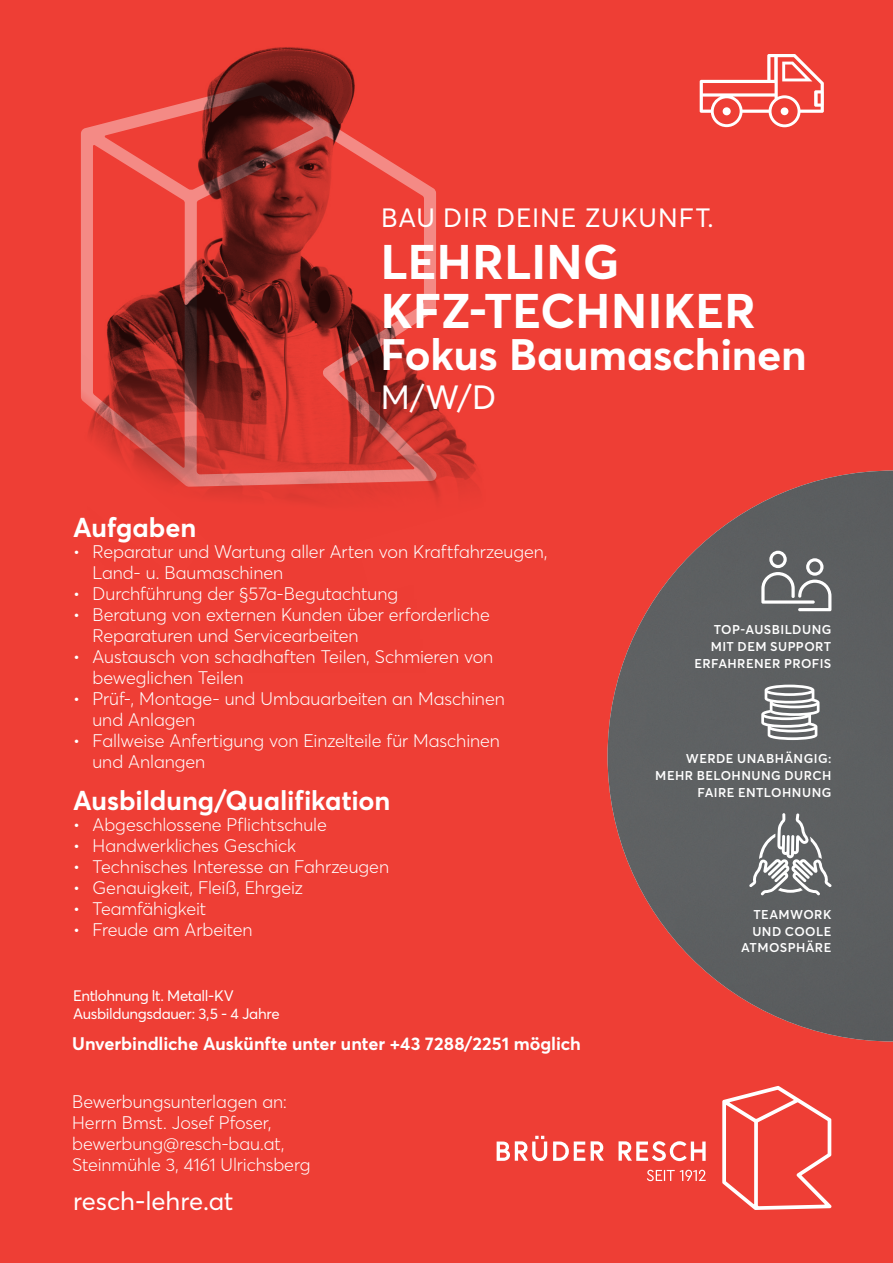
<style>
.page{position:relative;width:893px;height:1263px;background:#ee3e35}
.page>*{position:absolute;margin:0;border:0;box-sizing:border-box;transform-origin:0 0}
.t1{font:700 48px/49.5px "Averta";letter-spacing:.01em;color:#fff}
.t2{font:700 43.5px "Averta";letter-spacing:-.005em;color:#fff}
.t3{font:33.15px "Averta";color:#fff}
.t4{font:700 27px "Averta";color:#fff}
.t5{font:26.1px "Averta";letter-spacing:.035em;color:#fff}
.t6{font:25.5px "Averta CY";letter-spacing:-.005em;color:#fff}
.t7{font:300 18px/21px "Averta";letter-spacing:-.005em;color:#fff}
.t8{font:700 18px "Averta";color:#fff}
.t9{font:15px/18px "Averta";letter-spacing:-.02em;color:#fff}
.t10{font:600 12.6px/16.8px "Averta";letter-spacing:.035em;color:#fff;text-align:right}
</style>
<div class="page">
<img style="left:81px;top:47px;width:358px;height:456px">
<svg style="left:81px;top:351px;width:170px;height:152px"></svg>
<svg style="left:336px;top:410px;width:141px;height:93px"></svg>
<svg style="left:647px;top:1170px;width:59px;height:11px"></svg>
<svg style="left:497px;top:1136px;width:209px;height:25px"></svg>
<svg style="left:722px;top:1086px;width:110px;height:124px"></svg>
<img style="left:608px;top:471px;width:285px;height:570px">
<svg style="left:749px;top:813px;width:82px;height:82px;background:#848688"></svg>
<svg style="left:761px;top:551px;width:70px;height:60px;background:#808284"></svg>
<svg style="left:761px;top:685px;width:58px;height:55px;background:#a2a4a5"></svg>
<svg style="left:700px;top:54px;width:124px;height:73px"></svg>
<div style="left:723px;top:107px;width:8px;height:8px;background:#fff;border-radius:50%"></div>
<div style="left:781px;top:107px;width:7px;height:8px;background:#fff;border-radius:50%"></div>
<h3 class="t5" style="left:381px;top:200px;width:334px">BAU DIR DEINE ZUKUNFT.</h3>
<h1 class="t1" style="left:381px;top:235px;width:377px">LEHRLING<br>KFZ-TECHNIKER</h1>
<h2 class="t2" style="left:380px;top:324px;width:428px">Fokus Baumaschinen</h2>
<h3 class="t3" style="left:381px;top:374px;width:117px">M/W/D</h3>
<h3 class="t4" style="left:73px;top:509px;width:125px">Aufgaben</h3>
<p class="t7" style="left:93px;top:541px;width:456px;text-indent:-19px">• Reparatur und Wartung aller Arten von Kraftfahrzeugen,<br>Land- u. Baumaschinen</p>
<p class="t7" style="left:73px;top:583px;width:327px">• Durchführung der §57a-Begutachtung</p>
<p class="t7" style="left:93px;top:604px;width:399px;text-indent:-19px">• Beratung von externen Kunden über erforderliche<br>Reparaturen und Servicearbeiten</p>
<p class="t7" style="left:93px;top:646px;width:402px;text-indent:-19px">• Austausch von schadhaften Teilen, Schmieren von beweglichen Teilen</p>
<p class="t7" style="left:93px;top:688px;width:414px;text-indent:-19px">• Prüf-, Montage- und Umbauarbeiten an Maschinen und Anlagen</p>
<p class="t7" style="left:93px;top:730px;width:409px;text-indent:-19px">• Fallweise Anfertigung von Einzelteile für Maschinen und Anlangen</p>
<h3 class="t4" style="left:73px;top:782px;width:319px">Ausbildung/Qualifikation</h3>
<p class="t7" style="left:73px;top:814px;width:255px">• Abgeschlossene Pflichtschule</p>
<p class="t7" style="left:73px;top:835px;width:225px">• Handwerkliches Geschick</p>
<p class="t7" style="left:73px;top:856px;width:318px">• Technisches Interesse an Fahrzeugen</p>
<p class="t7" style="left:73px;top:877px;width:232px">• Genauigkeit, Fleiß, Ehrgeiz</p>
<p class="t7" style="left:73px;top:898px;width:135px">• Teamfähigkeit</p>
<p class="t7" style="left:73px;top:919px;width:181px">• Freude am Arbeiten</p>
<p class="t9" style="left:73px;top:986px;width:208px">Entlohnung lt. Metall-KV<br>Ausbildungsdauer: 3,5 - 4 Jahre</p>
<p class="t8" style="left:72px;top:1031px;width:510px">Unverbindliche Auskünfte unter unter +43 7288/2251 möglich</p>
<p class="t7" style="left:72px;top:1091px;width:240px">Bewerbungsunterlagen an:<br>Herrn Bmst. Josef Pfoser, bewerbung@resch-bau.at,<br>Steinmühle 3, 4161 Ulrichsberg</p>
<h3 class="t6" style="left:73px;top:1183px;width:162px">resch-lehre.at</h3>
<p class="t10" style="left:694px;top:621px;width:139px">TOP-AUSBILDUNG<br>MIT DEM SUPPORT<br>ERFAHRENER PROFIS</p>
<p class="t10" style="left:655px;top:749px;width:178px">WERDE UNABHÄNGIG:<br>MEHR BELOHNUNG DURCH<br>FAIRE ENTLOHNUNG</p>
<p class="t10" style="left:741px;top:905px;width:92px">TEAMWORK<br>UND COOLE<br>ATMOSPHÄRE</p>
</div>
